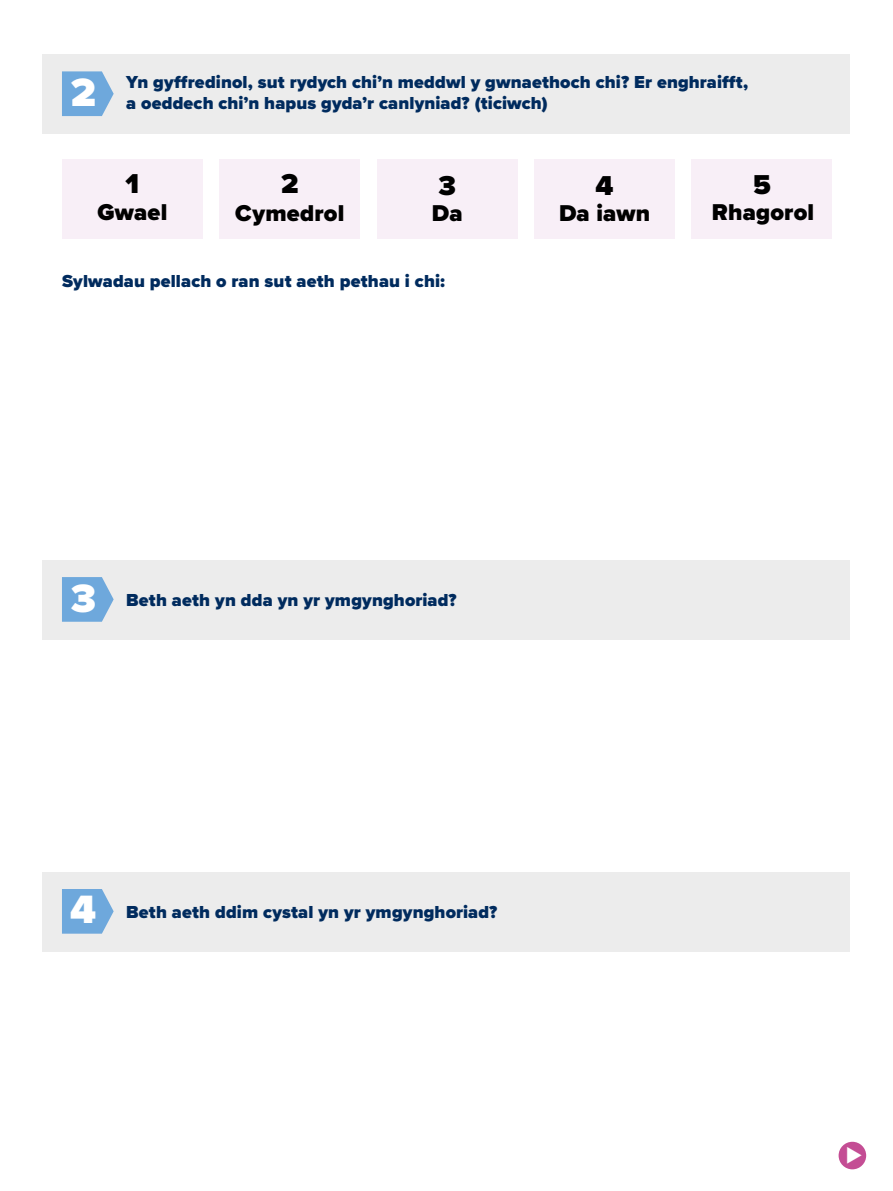
<style>
.page{position:relative;width:893px;height:1191px;background:#fff}
.page>*{position:absolute;margin:0;border:0;box-sizing:border-box;transform-origin:0 0}
.t1{font:900 40.95px "Proxima Nova";color:#fff}
.t2{font:900 28.35px "Proxima Nova";color:#000}
.t3{font:900 27px "Proxima Nova";color:#fff}
.t4{font:900 23.7px "Proxima Nova";letter-spacing:.005em;color:#000}
.t5{font:900 18px "Proxima Nova";letter-spacing:.01em;color:#002b5e}
</style>
<div class="page">
<div style="left:43px;top:55px;width:807px;height:79px;background:#ececec"></div>
<svg style="left:62px;top:71px;width:52px;height:45px;background:#7eb0de"></svg>
<div style="left:43px;top:560px;width:807px;height:79px;background:#ececec"></div>
<svg style="left:62px;top:577px;width:52px;height:45px;background:#7db0de"></svg>
<div style="left:43px;top:872px;width:807px;height:79px;background:#ececec"></div>
<svg style="left:62px;top:889px;width:52px;height:44px;background:#7cb0dd"></svg>
<div style="left:62px;top:159px;width:141px;height:80px;background:#f8eff7"></div>
<div style="left:220px;top:159px;width:140px;height:80px;background:#f8eff7"></div>
<div style="left:377px;top:159px;width:140px;height:80px;background:#f8eff7"></div>
<div style="left:534px;top:159px;width:141px;height:80px;background:#f8eff7"></div>
<div style="left:692px;top:159px;width:140px;height:80px;background:#f8eff7"></div>
<div style="left:839px;top:1141px;width:27px;height:28px;background:#c44d94;border-radius:50%"></div>
<h1 class="t1" style="left:71px;top:62px;width:27px">2</h1>
<p class="t5" style="left:126px;top:68px;width:624px">Yn gyffredinol, sut rydych chi’n meddwl y gwnaethoch chi? Er enghraifft,</p>
<p class="t5" style="left:126px;top:89px;width:423px">a oeddech chi’n hapus gyda’r canlyniad? (ticiwch)</p>
<h2 class="t2" style="left:126px;top:163px;width:15px">1</h2>
<h3 class="t4" style="left:97px;top:194px;width:71px">Gwael</h3>
<h2 class="t2" style="left:281px;top:163px;width:19px">2</h2>
<h3 class="t4" style="left:235px;top:196px;width:111px">Cymedrol</h3>
<h2 class="t2" style="left:438px;top:164px;width:19px">3</h2>
<h3 class="t4" style="left:432px;top:196px;width:32px">Da</h3>
<p class="t5" style="left:62px;top:268px;width:384px">Sylwadau pellach o ran sut aeth pethau i chi:</p>
<h2 class="t2" style="left:595px;top:164px;width:20px">4</h2>
<h3 class="t4" style="left:559px;top:196px;width:93px">Da iawn</h3>
<h2 class="t2" style="left:753px;top:163px;width:19px">5</h2>
<h3 class="t4" style="left:712px;top:194px;width:104px">Rhagorol</h3>
<h1 class="t1" style="left:71px;top:567px;width:27px">3</h1>
<p class="t5" style="left:126px;top:586px;width:332px">Beth aeth yn dda yn yr ymgynghoriad?</p>
<h1 class="t1" style="left:70px;top:879px;width:28px">4</h1>
<p class="t5" style="left:126px;top:898px;width:373px">Beth aeth ddim cystal yn yr ymgynghoriad?</p>
<h3 class="t3" style="left:846px;top:1134px;width:17px">⊲</h3>
</div>
